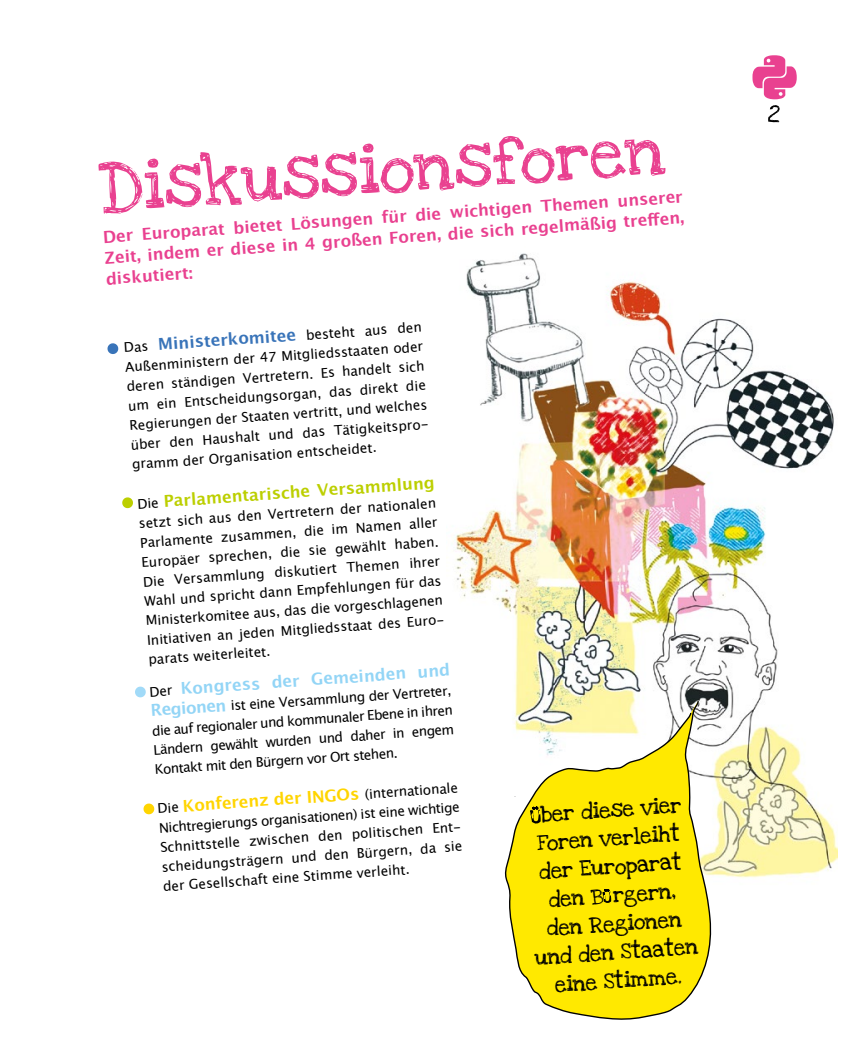
<style>
.page{position:relative;width:851px;height:1063px;background:#fff}
.page>*{position:absolute;margin:0;border:0;box-sizing:border-box;transform-origin:0 0}
.t1{font:51px "Love Ya Like A Sister";color:#e94190}
.t2{font:700 16.5px/21px "Lucida Grande";color:#e94190;text-align:justify}
.t3{font:16.5px/28.5px "Love Ya Like A Sister";color:#000;text-align:center}
.t4{font:700 16.5px "Lucida Grande";color:#bccf00}
.t5{font:700 16.5px "Lucida Grande";color:#93d5f6}
.t6{font:13.5px/19.5px "Lucida Grande";color:#000}
.s1{font-weight:700;font-size:16.5px;color:#3974b9}
.s2{font-weight:400;font-size:13.5px;color:#000}
.s3{font-weight:700;font-size:16.5px;color:#93d5f6}
.s4{font-weight:700;font-size:16.5px;color:#ffd500}
</style>
<div class="page">
<img style="left:455px;top:253px;width:382px;height:625px">
<svg style="left:752px;top:55px;width:44px;height:44px"></svg>
<svg style="left:107px;top:343px;width:11px;height:11px"></svg>
<svg style="left:122px;top:497px;width:11px;height:11px"></svg>
<svg style="left:135px;top:687px;width:11px;height:10px"></svg>
<svg style="left:143px;top:804px;width:11px;height:10px"></svg>
<svg style="left:500px;top:700px;width:212px;height:320px;fill:#ffe900"></svg>
<svg style="left:768px;top:105px;width:11px;height:17px"></svg>
<svg style="left:530px;top:806px;width:10px;height:18px"></svg>
<svg style="left:602px;top:889px;width:9px;height:14px"></svg>
<h1 class="t1" style="left:96px;top:152px;width:569px;rotate:-4deg">Diskussionsforen</h1>
<p class="t2" style="left:102px;top:226px;width:582px;rotate:-4deg">Der Europarat bietet Lösungen für die wichtigen Themen unserer Zeit, indem er diese in 4 großen Foren, die sich regelmäßig treff en, diskutiert:</p>
<p class="t6" style="left:123px;top:338px;width:306px;rotate:-4deg">Das <span class="s1">Ministerkomitee</span> besteht aus den Außenministern der 47 Mitgliedsstaaten oder deren ständigen Vertretern. Es handelt sich um ein Entscheidungsorgan, das direkt die Regierungen der Staaten vertritt, und welches über den Haushalt und das Tätigkeitspro&shy;gramm der Organisation entscheidet.</p>
<p class="t4" style="left:136px;top:490px;width:299px;rotate:-4deg"><span class="s2">Die</span> Parlamentarische Versammlung</p>
<p class="t6" style="left:138px;top:514px;width:305px;rotate:-4deg">setzt sich aus den Vertretern der nationalen Parlamente zusammen, die im Namen aller Europäer sprechen, die sie gewählt haben.<br>Die Versammlung diskutiert Themen ihrer Wahl und spricht dann Empfehlungen für das Ministerkomitee aus, das die vorgeschlagenen Initiativen an jeden Mitgliedsstaat des Euro&shy;parats weiterleitet.</p>
<p class="t5" style="left:148px;top:677px;width:303px;rotate:-4deg"><span class="s2">Der</span> Kongress der Gemeinden und</p>
<p class="t6" style="left:150px;top:702px;width:303px;text-align:justify;rotate:-4deg"><span class="s3">Regionen</span> ist eine Versammlung der Vertreter, die auf regionaler und kommunaler Ebene in ihren Ländern gewählt wurden und daher in engem Kontakt mit den Bürgern vor Ort stehen.</p>
<p class="t6" style="left:157px;top:799px;width:308px;rotate:-4deg">Die <span class="s4">Konferenz der INGOs</span> (internationale Nichtregierungs organisationen) ist eine wichtige Schnittstelle zwischen den politischen Ent&shy;scheidungsträgern und den Bürgern, da sie der Gesellschaft eine Stimme verleiht.</p>
<p class="t3" style="left:524px;top:803px;width:165px;rotate:-4deg">ber diese vier<br>Foren verleiht der Europarat den B rgern, den Regionen und den Staaten eine Stimme.</p>
</div>
